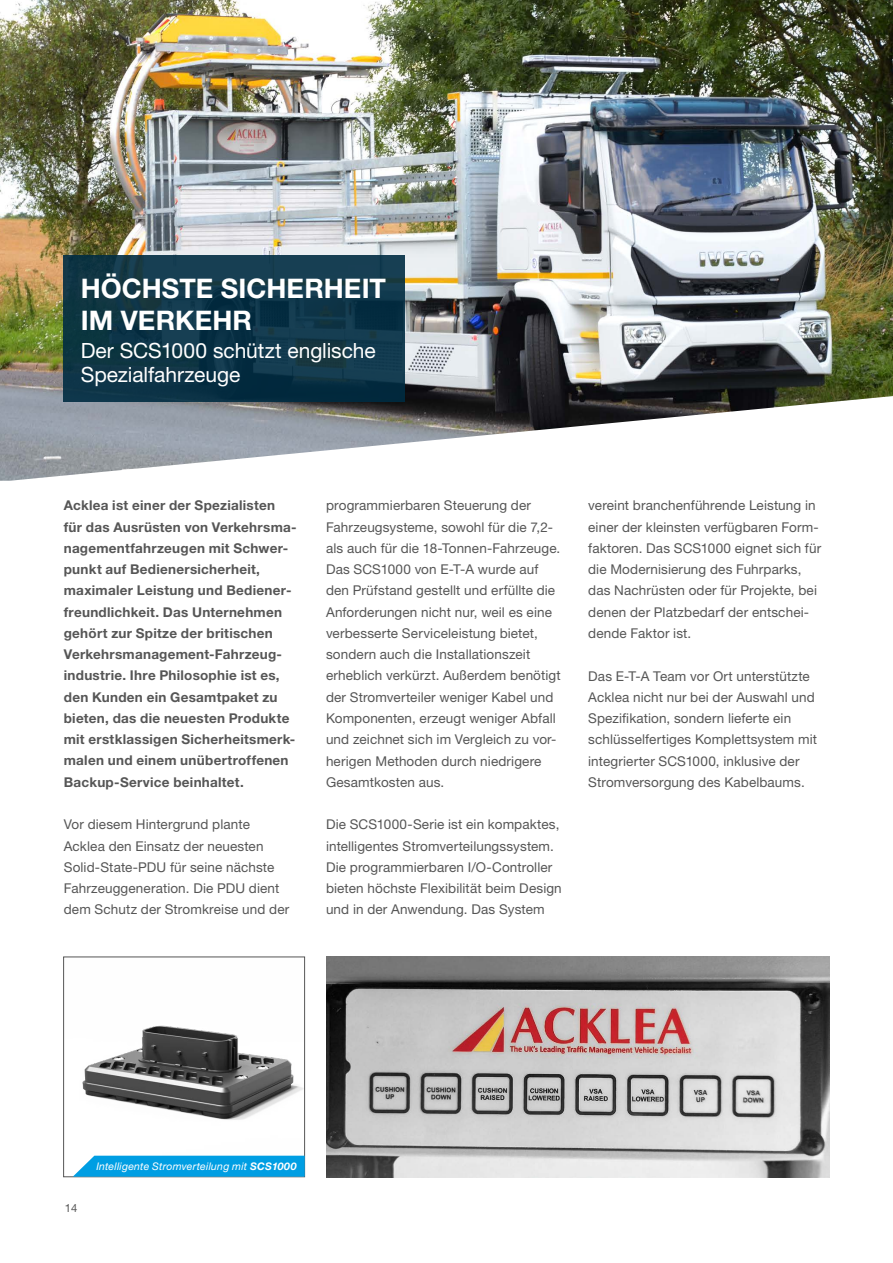
<style>
.page{position:relative;width:893px;height:1263px;background:#fff}
.page>*{position:absolute;margin:0;border:0;box-sizing:border-box;transform-origin:0 0}
.t1{font:700 27px/32.4px "Helvetica Neue LT";color:#fff}
.t2{font:21px/24px "Helvetica Neue LT";letter-spacing:-.005em;color:#fff}
.t3{font:13.5px/21.3px "Helvetica Neue LT";letter-spacing:.01em;color:#565656}
.t4{font:700 13.5px/21.3px "Helvetica Neue LT";letter-spacing:.02em;color:#565656}
.t5{font:11.25px "Helvetica Neue LT";color:#565656}
.t6{font:italic 10.5px "Helvetica Neue LT";letter-spacing:.02em;color:#fff}
.s1{font-weight:700}
</style>
<div class="page">
<img style="left:0;top:0;width:893px;height:481px">
<img style="left:326px;top:957px;width:503px;height:221px">
<img style="left:82px;top:1025px;width:221px;height:131px">
<div style="left:63px;top:957px;width:242px;height:220px;border:1px solid #565656"></div>
<svg style="left:73px;top:1156px;width:232px;height:21px;background:#0da1e2"></svg>
<svg style="left:64px;top:255px;width:341px;height:146px;background:#0f3647"></svg>
<h1 class="t1" style="left:81px;top:271px;width:307px">HÖCHSTE SICHERHEIT<br>IM VERKEHR</h1>
<h2 class="t2" style="left:81px;top:339px;width:297px">Der SCS1000 schützt englische<br>Spezialfahrzeuge</h2>
<p class="t4" style="left:64px;top:494px;width:234px">Acklea ist einer der Spezialisten für das Ausrüsten von Verkehrsma&shy;nagementfahrzeugen mit Schwer&shy;punkt auf Bedienersicherheit, maximaler Leistung und Bediener&shy;freundlichkeit. Das Unternehmen gehört zur Spitze der britischen Verkehrsmanagement-Fahrzeug&shy;industrie. Ihre Philosophie ist es, den Kunden ein Gesamtpaket zu bieten, das die neuesten Produkte mit erstklassigen Sicherheitsmerk&shy;malen und einem unübertroffenen Backup-Service beinhaltet.</p>
<p class="t3" style="left:64px;top:814px;width:227px">Vor diesem Hintergrund plante Acklea den Einsatz der neuesten Solid-State-PDU für seine nächste Fahrzeuggeneration. Die PDU dient dem Schutz der Stromkreise und der</p>
<p class="t3" style="left:326px;top:495px;width:236px">programmierbaren Steuerung der Fahrzeugsysteme, sowohl für die 7,2- als auch für die 18-Tonnen-Fahrzeuge.<br>Das SCS1000 von E-T-A wurde auf den Prüfstand gestellt und erfüllte die Anforderungen nicht nur, weil es eine verbesserte Serviceleistung bietet, sondern auch die Installationszeit erheblich verkürzt. Außerdem benötigt der Stromverteiler weniger Kabel und Komponenten, erzeugt weniger Abfall und zeichnet sich im Vergleich zu vor&shy;herigen Methoden durch niedrigere Gesamtkosten aus.</p>
<p class="t3" style="left:326px;top:814px;width:237px">Die SCS1000-Serie ist ein kompaktes, intelligentes Stromverteilungssystem.<br>Die programmierbaren I/O-Controller bieten höchste Flexibilität beim Design und in der Anwendung. Das System</p>
<p class="t3" style="left:588px;top:495px;width:234px">vereint branchenführende Leistung in einer der kleinsten verfügbaren Form&shy;faktoren. Das SCS1000 eignet sich für die Modernisierung des Fuhrparks, das Nachrüsten oder für Projekte, bei denen der Platzbedarf der entschei&shy;dende Faktor ist.</p>
<p class="t3" style="left:588px;top:665px;width:230px">Das E-T-A Team vor Ort unterstützte Acklea nicht nur bei der Auswahl und Spezifikation, sondern lieferte ein schlüsselfertiges Komplettsystem mit integrierter SCS1000, inklusive der Stromversorgung des Kabelbaums.</p>
<p class="t5" style="left:65px;top:1201px;width:14px">14</p>
<p class="t6" style="left:96px;top:1160px;width:202px">Intelligente Stromverteilung mit <span class="s1">SCS1000</span></p>
</div>
